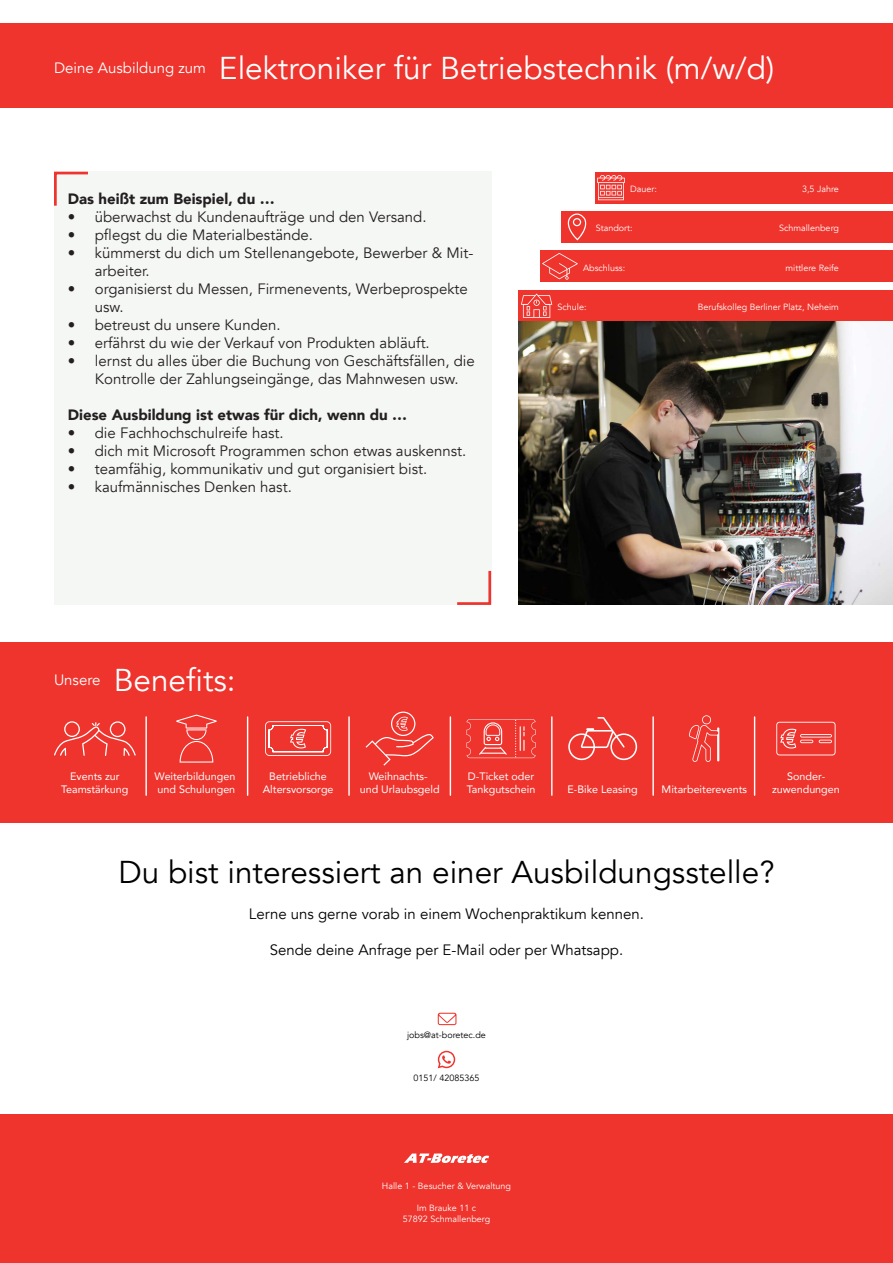
<style>
.page{position:relative;width:893px;height:1263px;background:#fff}
.page>*{position:absolute;margin:0;border:0;box-sizing:border-box;transform-origin:0 0}
.t1{font:31.5px "Avenir";color:#fff}
.t2{font:31.5px "Avenir";color:#000001}
.t3{font:15px/18px "Avenir";color:#231f20}
.t4{font:15px "Avenir";color:#000001}
.t5{font:900 15px "Avenir";color:#231f20}
.t6{font:15px "Avenir";color:#fff}
.t7{font:10.8px/12.9px "Avenir";color:#fff;text-align:center}
.t8{font:9px "Avenir";color:#fff}
.t9{font:9px "Avenir";color:#000001}
</style>
<div class="page">
<div style="left:0;top:23px;width:893px;height:85px;background:#ee342d"></div>
<div style="left:595px;top:172px;width:298px;height:32px;background:#ee342d"></div>
<div style="left:561px;top:211px;width:332px;height:32px;background:#ee342d"></div>
<div style="left:540px;top:250px;width:353px;height:32px;background:#ee342d"></div>
<div style="left:519px;top:290px;width:374px;height:32px;background:#ee342d"></div>
<svg style="left:597px;top:175px;width:28px;height:25px"></svg>
<svg style="left:567px;top:213px;width:20px;height:27px"></svg>
<svg style="left:542px;top:253px;width:36px;height:27px"></svg>
<svg style="left:521px;top:293px;width:31px;height:25px"></svg>
<div style="left:0;top:642px;width:893px;height:181px;background:#ee342d"></div>
<div style="left:0;top:1114px;width:893px;height:149px;background:#ee342d"></div>
<img style="left:519px;top:322px;width:374px;height:283px">
<hr style="left:145px;top:717px;width:2px;height:78px;background:#fff">
<hr style="left:247px;top:717px;width:1px;height:78px;background:#fff">
<hr style="left:348px;top:717px;width:2px;height:78px;background:#fff">
<hr style="left:450px;top:717px;width:1px;height:78px;background:#fff">
<hr style="left:551px;top:717px;width:1px;height:78px;background:#fff">
<hr style="left:652px;top:717px;width:2px;height:78px;background:#fff">
<hr style="left:754px;top:717px;width:1px;height:78px;background:#fff">
<svg style="left:467px;top:719px;width:69px;height:39px"></svg>
<svg style="left:366px;top:711px;width:68px;height:55px"></svg>
<svg style="left:54px;top:721px;width:82px;height:35px"></svg>
<svg style="left:176px;top:715px;width:41px;height:48px"></svg>
<svg style="left:689px;top:715px;width:30px;height:47px"></svg>
<svg style="left:776px;top:722px;width:59px;height:33px"></svg>
<svg style="left:265px;top:721px;width:66px;height:35px"></svg>
<svg style="left:568px;top:717px;width:69px;height:43px"></svg>
<div style="left:54px;top:172px;width:437px;height:433px;background:#f5f7f5"></div>
<svg style="left:457px;top:570px;width:35px;height:35px"></svg>
<svg style="left:54px;top:171px;width:34px;height:35px"></svg>
<svg style="left:438px;top:1051px;width:17px;height:17px"></svg>
<svg style="left:404px;top:1153px;width:85px;height:10px"></svg>
<svg style="left:438px;top:1013px;width:18px;height:12px"></svg>
<p class="t6" style="left:54px;top:59px;width:153px">Deine Ausbildung zum</p>
<p class="t1" style="left:219px;top:50px;width:557px">Elektroniker für Betriebstechnik (m/w/d)</p>
<p class="t5" style="left:68px;top:186px;width:208px">Das heißt zum Beispiel, du …</p>
<p class="t3" style="left:68px;top:208px;width:360px">• überwachst du Kundenaufträge und den Versand.</p>
<p class="t3" style="left:68px;top:226px;width:247px">• pflegst du die Materialbestände.</p>
<p class="t3" style="left:95px;top:244px;width:380px;text-indent:-27px">• kümmerst du dich um Stellenangebote, Bewerber &amp; Mit&shy;arbeiter.</p>
<p class="t3" style="left:95px;top:280px;width:375px;text-indent:-27px">• organisierst du Messen, Firmenevents, Werbeprospekte usw.</p>
<p class="t3" style="left:68px;top:316px;width:214px">• betreust du unsere Kunden.</p>
<p class="t3" style="left:68px;top:334px;width:363px">• erfährst du wie der Verkauf von Produkten abläuft.</p>
<p class="t3" style="left:95px;top:352px;width:382px;text-indent:-27px">• lernst du alles über die Buchung von Geschäftsfällen, die<br>Kontrolle der Zahlungseingänge, das Mahnwesen usw.</p>
<p class="t5" style="left:68px;top:402px;width:341px">Diese Ausbildung ist etwas für dich, wenn du …</p>
<p class="t3" style="left:68px;top:424px;width:217px">• die Fachhochschulreife hast.</p>
<p class="t3" style="left:68px;top:442px;width:400px">• dich mit Microsoft Programmen schon etwas auskennst.</p>
<p class="t3" style="left:68px;top:460px;width:361px">• teamfähig, kommunikativ und gut organisiert bist.</p>
<p class="t3" style="left:68px;top:478px;width:226px">• kaufmännisches Denken hast.</p>
<p class="t6" style="left:54px;top:671px;width:48px">Unsere</p>
<p class="t1" style="left:114px;top:662px;width:123px">Benefits:</p>
<p class="t8" style="left:630px;top:183px;width:28px">Dauer:</p>
<p class="t8" style="left:802px;top:183px;width:38px">3,5 Jahre</p>
<p class="t8" style="left:779px;top:223px;width:61px">Schmallenberg</p>
<p class="t8" style="left:785px;top:262px;width:55px">mittlere Reife</p>
<p class="t8" style="left:698px;top:301px;width:143px">Berufskolleg Berliner Platz, Neheim</p>
<p class="t8" style="left:596px;top:223px;width:38px">Standort:</p>
<p class="t8" style="left:583px;top:262px;width:44px">Abschluss:</p>
<p class="t8" style="left:558px;top:301px;width:31px">Schule:</p>
<p class="t7" style="left:61px;top:770px;width:69px">Events zur<br>Teamstärkung</p>
<p class="t7" style="left:155px;top:770px;width:82px;text-align:left">Weiterbildungen und Schulungen</p>
<p class="t7" style="left:263px;top:770px;width:72px">Betriebliche<br>Altersvorsorge</p>
<p class="t7" style="left:787px;top:770px;width:40px">Sonder-</p>
<p class="t7" style="left:360px;top:770px;width:81px">Weihnachts&shy;und Urlaubsgeld</p>
<p class="t7" style="left:467px;top:770px;width:70px;text-align:left">D-Ticket oder<br>Tankgutschein</p>
<p class="t7" style="left:568px;top:782px;width:72px">E-Bike Leasing</p>
<p class="t7" style="left:662px;top:782px;width:87px">Mitarbeiterevents</p>
<p class="t7" style="left:772px;top:782px;width:69px">zuwendungen</p>
<p class="t2" style="left:118px;top:853px;width:658px">Du bist interessiert an einer Ausbildungsstelle?</p>
<p class="t4" style="left:249px;top:905px;width:397px">Lerne uns gerne vorab in einem Wochenpraktikum kennen.</p>
<p class="t4" style="left:270px;top:941px;width:355px">Sende deine Anfrage per E-Mail oder per Whatsapp.</p>
<p class="t9" style="left:407px;top:1029px;width:80px">jobs@at-boretec.de</p>
<p class="t9" style="left:414px;top:1072px;width:67px">0151/ 42085365</p>
<p class="t8" style="left:382px;top:1180px;width:131px">Halle 1 - Besucher &amp; Verwaltung</p>
<p class="t8" style="left:417px;top:1202px;width:61px">Im Brauke 11 c</p>
<p class="t8" style="left:403px;top:1213px;width:89px">57892 Schmallenberg</p>
</div>
